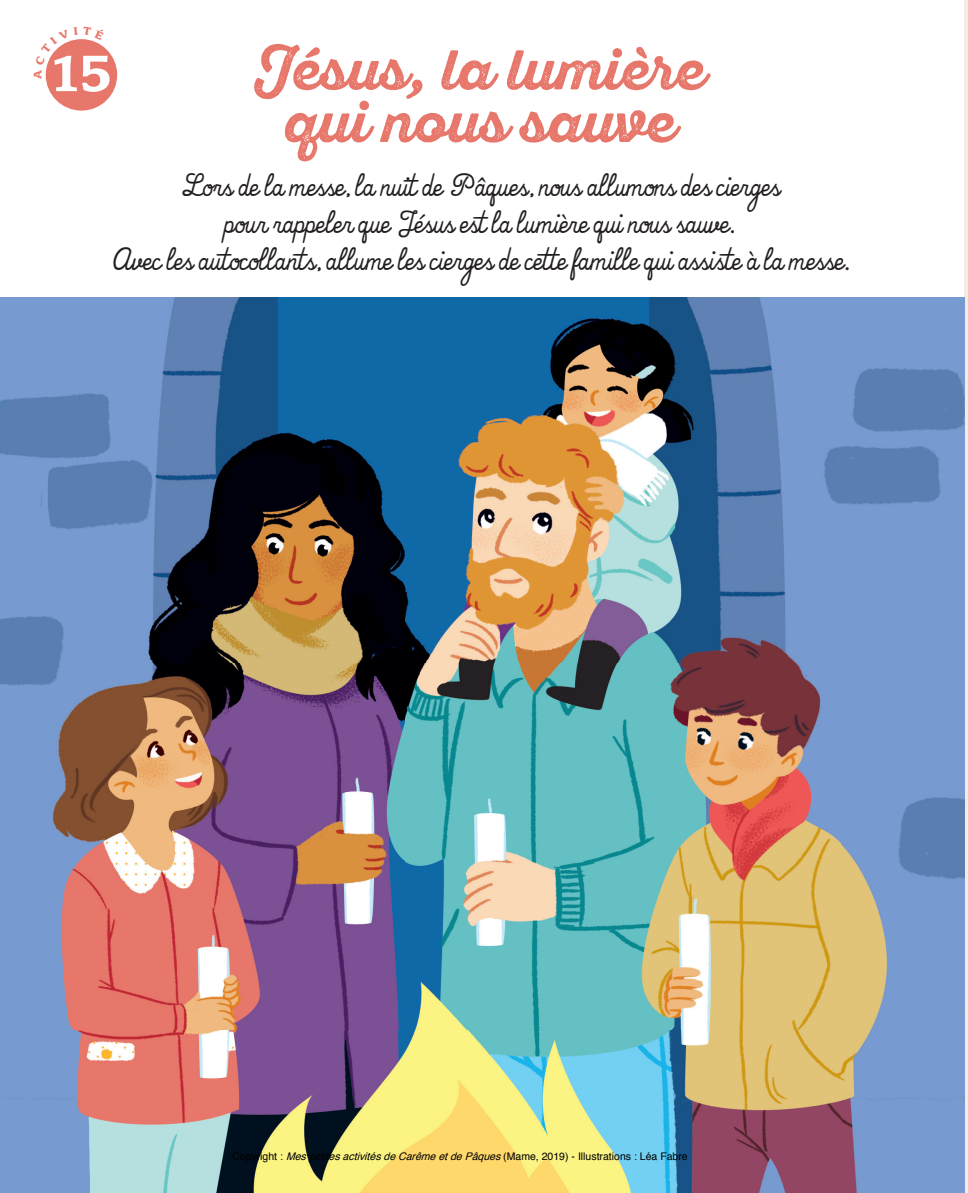
<style>
.page{position:relative;width:968px;height:1193px;background:#fff}
.page>*{position:absolute;margin:0;border:0;box-sizing:border-box;transform-origin:0 0}
.t1{font:56.52px "Avance Bold SC";color:#fff;scale:1.11 1}
.t2{font:700 55.82px/52.5px "Sant Elia Rough Alt";color:#e7776b;text-align:center}
.t3{font:italic 29.75px/36.8px "Thats Font Folks";color:#231f20;text-align:center}
.t4{font:10.5px "Helvetica";color:#000}
.s1{font-style:italic}
</style>
<div class="page">
<svg style="left:963px;top:1px;width:4px;height:1186px;background:#c3cddb"></svg>
<img style="left:0;top:297px;width:963px;height:895px">
<div style="left:46px;top:39px;width:71px;height:72px;background:#e7776b;border-radius:50%"></div>
<svg style="left:962px;top:1187px;width:6px;height:6px"></svg>
<svg style="left:45px;top:39px;width:60px;height:40px"></svg>
<h1 class="t1" style="left:49px;top:44px;width:58px">15</h1>
<h2 class="t2" style="left:255px;top:44px;width:452px">Jésus, la lumière qui nous sauve</h2>
<p class="t3" style="left:110px;top:167px;width:741px">Lors de la messe, la nuit de Pâques, nous allumons des cierges<br>pour rappeler que Jésus est la lumière qui nous sauve.<br>Avec les autocollants, allume les cierges de cette famille qui assiste à la messe.</p>
<p class="t4" style="left:232px;top:1147px;width:457px">Copyright : <span class="s1">MespetitesactivitésdeCarêmeetdePâques</span>(Mame, 2019) - Illustrations : Léa Fabre</p>
</div>
